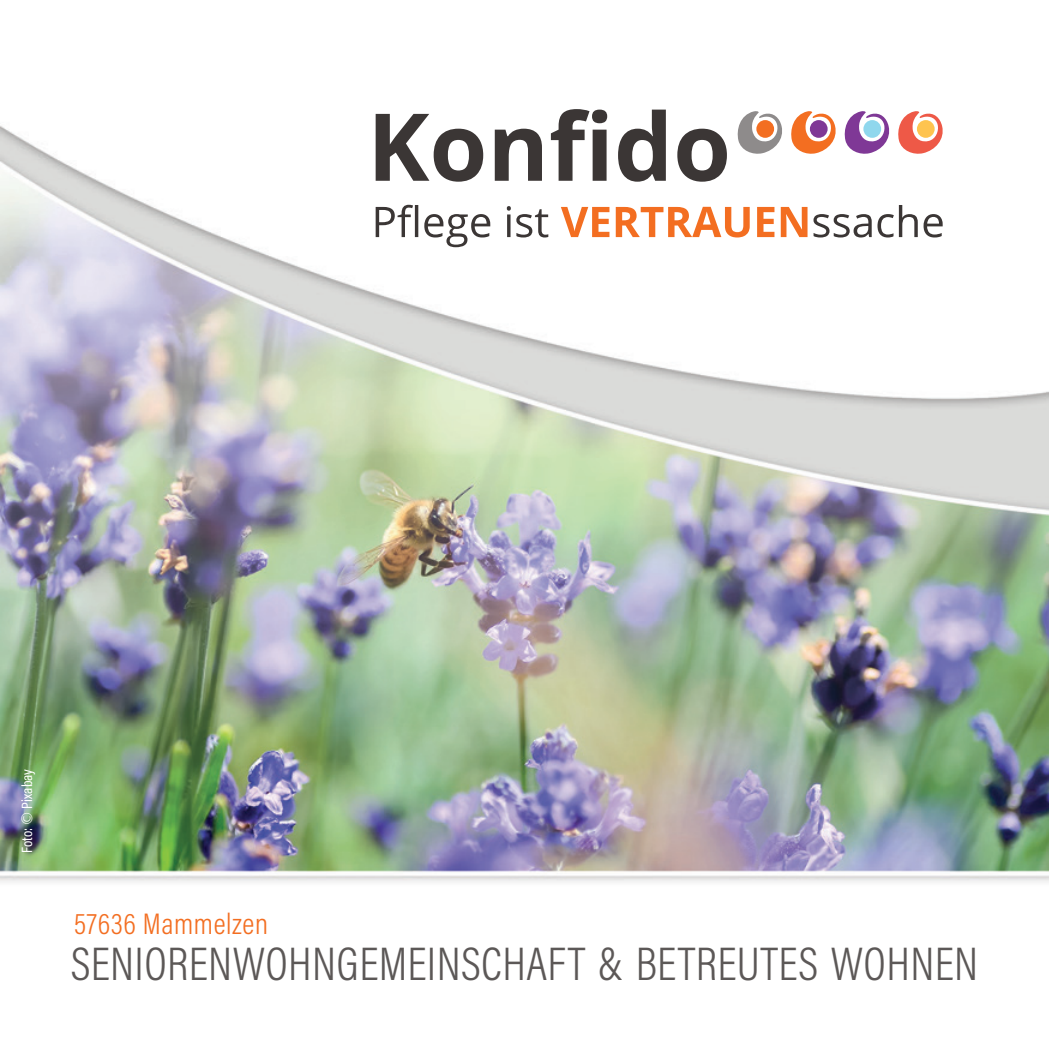
<style>
.page{position:relative;width:1049px;height:1049px;background:#fff}
.page>*{position:absolute;margin:0;border:0;box-sizing:border-box;transform-origin:0 0}
.t1{font:47.5px "Acumin Variable Concept";letter-spacing:.01em;color:#5c5857}
.t2{font:30px "Acumin Variable Concept";letter-spacing:.02em;color:#f36e21}
.t3{font:15px "Acumin Variable Concept";color:#fff}
.s1{font-family:"Segoe UI";font-weight:300}
</style>
<div class="page">
<img style="left:0;top:114px;width:1049px;height:768px">
<svg style="left:813px;top:205px;width:130px;height:32px"></svg>
<svg style="left:561px;top:207px;width:246px;height:30px"></svg>
<svg style="left:376px;top:205px;width:172px;height:42px"></svg>
<svg style="left:736px;top:111px;width:209px;height:44px"></svg>
<svg style="left:376px;top:109px;width:351px;height:73px"></svg>
<p class="t3" style="left:17px;top:853px;width:85px;rotate:-90deg">Foto: <span class="s1">©</span> Pixabay</p>
<p class="t2" style="left:74px;top:902px;width:195px">57636 Mammelzen</p>
<p class="t1" style="left:71px;top:931px;width:909px">SENIORENWOHNGEMEINSCHAFT &amp; BETREUTES WOHNEN</p>
</div>
